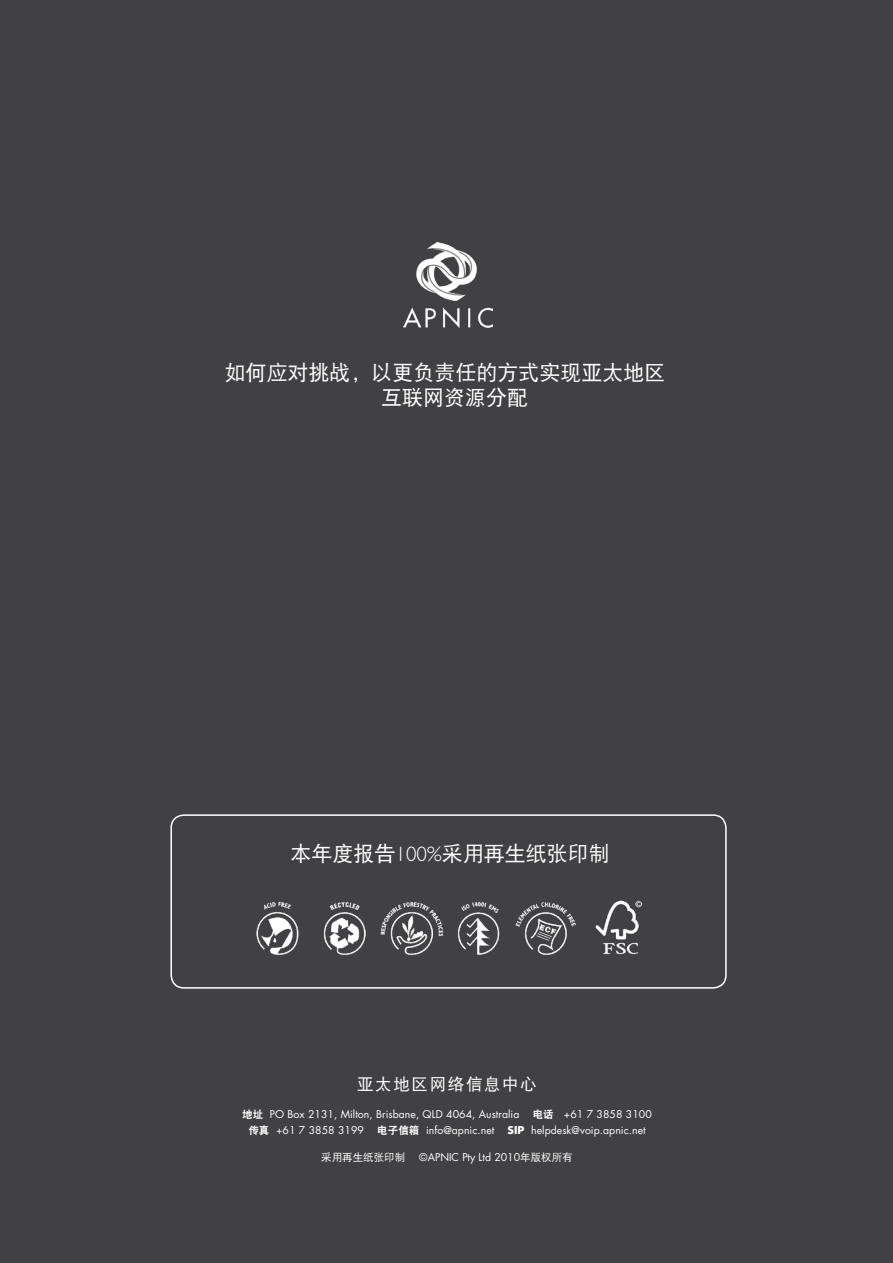
<style>
.page{position:relative;width:893px;height:1263px;background:#414042}
.page>*{position:absolute;margin:0;border:0;box-sizing:border-box;transform-origin:0 0}
.t1{font:21px/25.2px "DFP Hei W5";color:#fff}
.t2{font:16.5px "DFP Hei W5";letter-spacing:.1em;color:#fff}
.t3{font:10.5px "Futura";letter-spacing:.005em;color:#fff}
.t4{font:10.5px "DFP Hei W5";color:#fff}
.s1{font-family:"Gill Sans Std";font-weight:300}
.s2{font-family:"DFP Hei W9"}
.s3{font-weight:700}
.s4{font-family:"DFP Hei W5"}
</style>
<div class="page">
<img style="left:256px;top:900px;width:386px;height:55px">
<div style="left:170px;top:814px;width:557px;height:175px;border:2px solid #fff;border-radius:13px"></div>
<img style="left:403px;top:242px;width:90px;height:85px">
<h1 class="t1" style="left:381px;top:360px;width:286px;text-indent:-157px">如何应对挑战，以更负责任的方式实现亚太地区互联网资源分配</h1>
<h1 class="t1" style="left:291px;top:840px;width:321px">本年度报告<span class="s1">100%</span>采用再生纸张印制</h1>
<h2 class="t2" style="left:357px;top:1075px;width:181px">亚太地区网络信息中心</h2>
<p class="t3" style="left:242px;top:1107px;width:279px"><span class="s2">地址</span> PO Box 2131, Milton, Brisbane, QLD 4064, Australia</p>
<p class="t3" style="left:533px;top:1107px;width:121px"><span class="s2">电话</span> +61 7 3858 3100</p>
<p class="t3" style="left:248px;top:1123px;width:117px"><span class="s2">传真</span> +61 7 3858 3199</p>
<p class="t3" style="left:377px;top:1123px;width:119px"><span class="s2">电子信箱</span> info@apnic.net</p>
<p class="t3" style="left:508px;top:1123px;width:140px"><span class="s3">SIP</span> helpdesk@voip.apnic.net</p>
<p class="t4" style="left:321px;top:1151px;width:85px">采用再生纸张印制</p>
<p class="t3" style="left:419px;top:1150px;width:155px">©APNIC Pty Ltd 2010<span class="s4">年版权所有</span></p>
</div>
